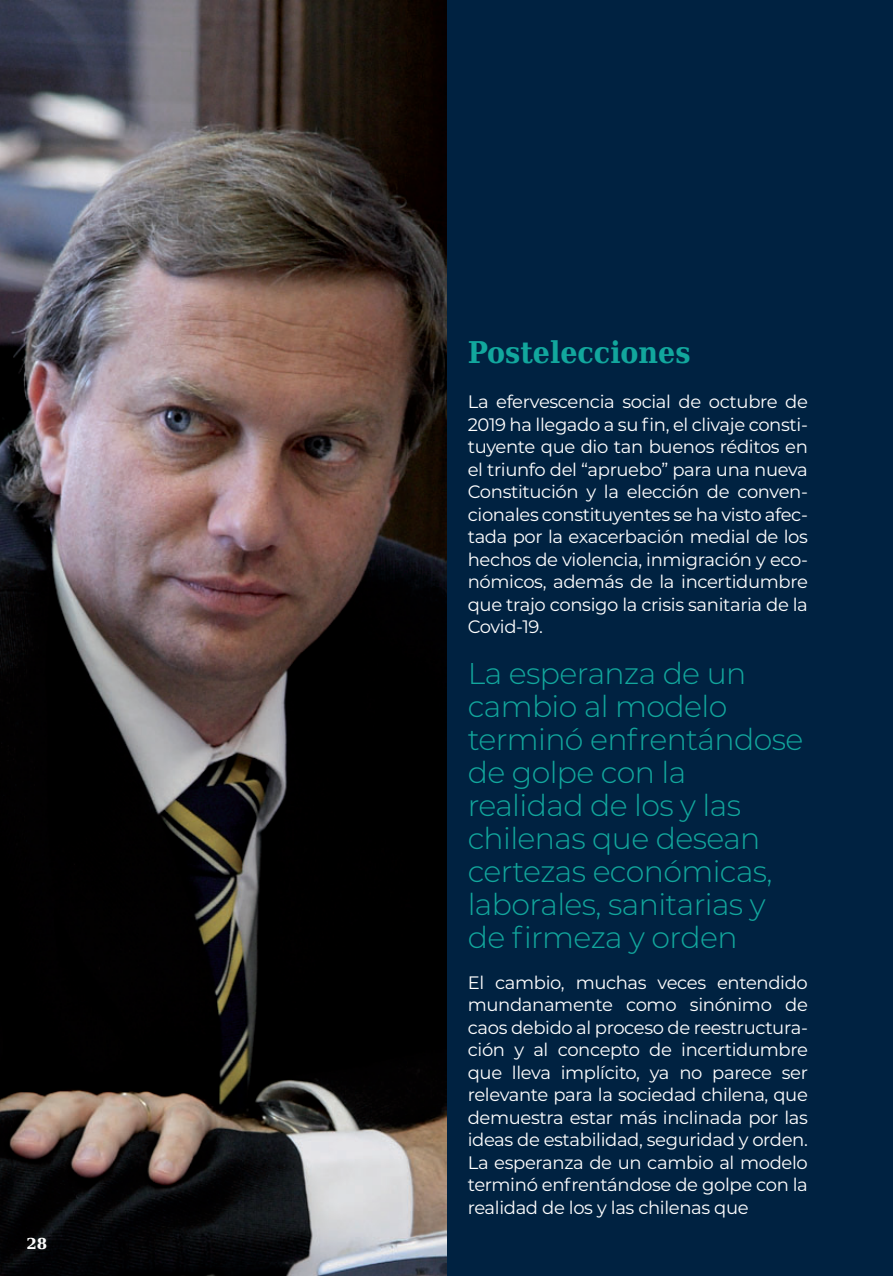
<style>
.page{position:relative;width:893px;height:1276px;background:#fff}
.page>*{position:absolute;margin:0;border:0;box-sizing:border-box;transform-origin:0 0}
.t1{font:300 30px/33px "Montserrat";letter-spacing:-.02em;color:#12a79d}
.t2{font:700 30px "DejaVu Serif Condensed";color:#12a79d}
.t3{font:18px/22.5px "Montserrat";letter-spacing:-.02em;color:#fff;text-align:justify}
.t4{font:700 15px "DejaVu Serif";color:#fff}
</style>
<div class="page">
<div style="left:446px;top:0;width:447px;height:1276px;background:#002241"></div>
<img style="left:0;top:0;width:446px;height:1276px">
<p class="t4" style="left:26px;top:1231px;width:22px">28</p>
<h1 class="t2" style="left:468px;top:329px;width:224px">Postelecciones</h1>
<p class="t3" style="left:468px;top:390px;width:342px">La efervescencia social de octubre de 2019 ha llegado a su fin, el clivaje consti&shy;tuyente que dio tan buenos réditos en el triunfo del “apruebo” para una nueva Constitución y la elección de conven&shy;cionales constituyentes se ha visto afec&shy;tada por la exacerbación medial de los hechos de violencia, inmigración y eco&shy;nómicos, además de la incertidumbre que trajo consigo la crisis sanitaria de la Covid-19.</p>
<h1 class="t1" style="left:468px;top:656px;width:337px">La esperanza de un cambio al modelo terminó enfrentándose de golpe con la realidad de los y las chilenas que desean certezas económicas, laborales, sanitarias y de firmeza y orden</h1>
<p class="t3" style="left:468px;top:970px;width:342px">El cambio, muchas veces entendido mundanamente como sinónimo de caos debido al proceso de reestructura&shy;ción y al concepto de incertidumbre que lleva implícito, ya no parece ser relevante para la sociedad chilena, que demuestra estar más inclinada por las ideas de estabilidad, seguridad y orden.<br>La esperanza de un cambio al modelo terminó enfrentándose de golpe con la realidad de los y las chilenas que</p>
</div>
